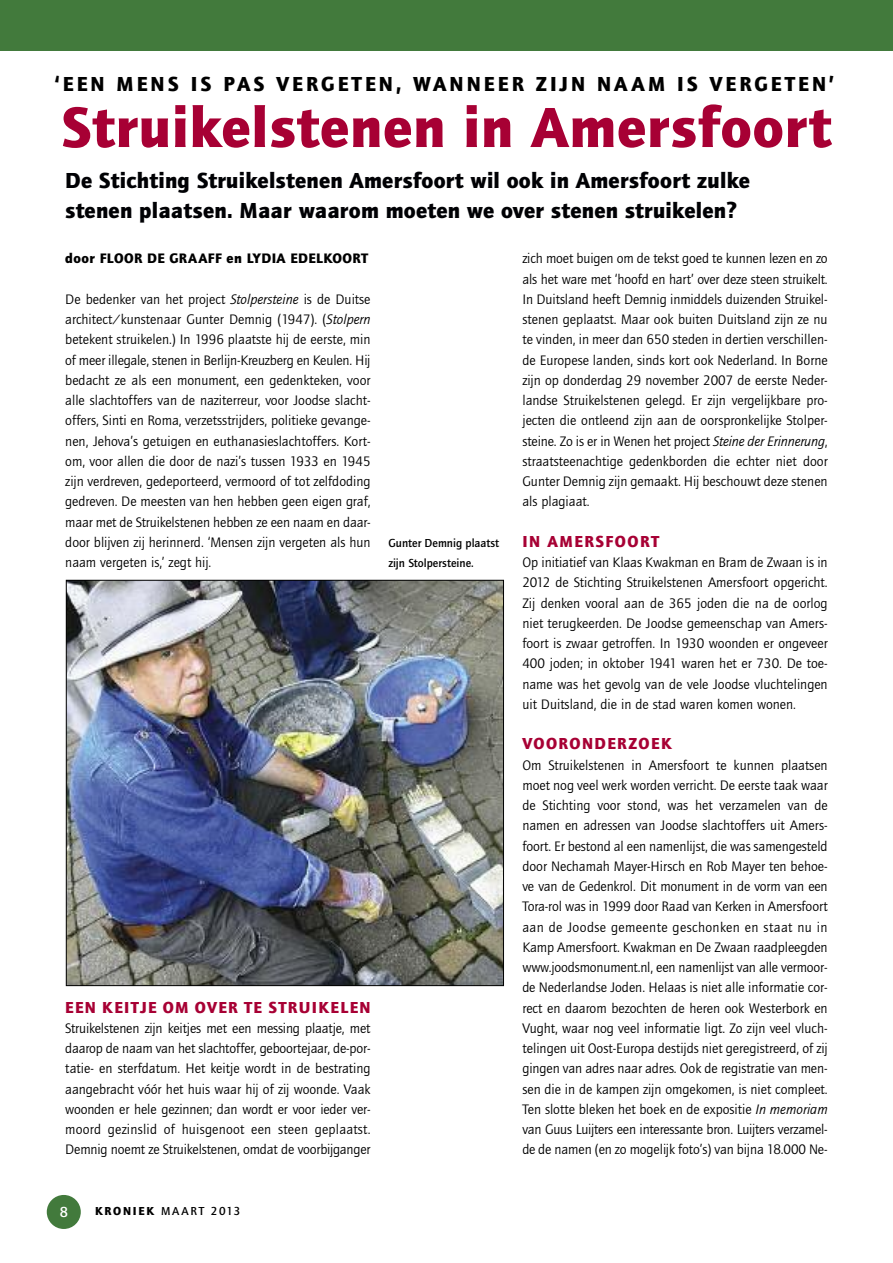
<style>
.page{position:relative;width:893px;height:1263px;background:#fff}
.page>*{position:absolute;margin:0;border:0;box-sizing:border-box;transform-origin:0 0}
.t1{font:900 58.5px "Quay Sans EF";letter-spacing:.015em;color:#a70034}
.t2{font:900 22.5px/30px "Quay Sans EF";letter-spacing:.01em;color:#000104}
.t3{font:900 21px "Quay Sans EF";letter-spacing:.145em;color:#000}
.t4{font:900 16.5px "Quay Sans EF";letter-spacing:.08em;color:#a70034}
.t5{font:500 15px "Quay Sans";color:#fff}
.t6{font:14.25px/20.2px "Quay Sans";color:#000;text-align:justify}
.t7{font:900 14.25px "Quay Sans EF";letter-spacing:.03em;color:#000}
.t8{font:500 12px/20.2px "Quay Sans";color:#000}
.t9{font:500 12px "Quay Sans";letter-spacing:.135em;color:#000}
.s1{font-style:italic}
.s2{font-family:"Quay Sans EF";font-weight:900}
</style>
<div class="page">
<div style="left:47px;top:1195px;width:34px;height:34px;background:#427a3c;border-radius:50%"></div>
<img style="left:68px;top:582px;width:434px;height:402px">
<div style="left:0;top:0;width:893px;height:51px;background:#427a3c"></div>
<h3 class="t3" style="left:55px;top:71px;width:781px">‘EEN MENS IS PAS VERGETEN, WANNEER ZIJN NAAM IS VERGETEN’</h3>
<h1 class="t1" style="left:61px;top:93px;width:772px">Struikelstenen in Amersfoort</h1>
<h2 class="t2" style="left:65px;top:166px;width:686px">De Stichting Struikelstenen Amersfoort wil ook in Amersfoort zulke stenen plaatsen. Maar waarom moeten we over stenen struikelen?</h2>
<p class="t7" style="left:65px;top:250px;width:305px">door FLOOR DE GRAAFF en LYDIA EDELKOORT</p>
<p class="t6" style="left:65px;top:289px;width:307px">De bedenker van het project <span class="s1">Stolpersteine</span> is de Duitse architect/kunstenaar Gunter Demnig (1947). (<span class="s1">Stolpern </span>betekent struikelen.) In 1996 plaatste hij de eerste, min of meer illegale, stenen in Berlijn-Kreuzberg en Keulen. Hij bedacht ze als een monument, een gedenkteken, voor alle slachtoffers van de naziterreur, voor Joodse slacht&shy;offers, Sinti en Roma, verzetsstrijders, politieke gevange&shy;nen, Jehova’s getuigen en euthanasieslachtoffers. Kort&shy;om, voor allen die door de nazi’s tussen 1933 en 1945 zijn verdreven, gedeporteerd, vermoord of tot zelfdoding gedreven. De meesten van hen hebben geen eigen graf, maar met de Struikelstenen hebben ze een naam en daar&shy;door blijven zij herinnerd. ‘Mensen zijn vergeten als hun naam vergeten is,’ zegt hij.</p>
<p class="t6" style="left:522px;top:248px;width:307px">zich moet buigen om de tekst goed te kunnen lezen en zo als het ware met ‘hoofd en hart’ over deze steen struikelt.<br>In Duitsland heeft Demnig inmiddels duizenden Struikel&shy;stenen geplaatst. Maar ook buiten Duitsland zijn ze nu te vinden, in meer dan 650 steden in dertien verschillen&shy;de Europese landen, sinds kort ook Nederland. In Borne zijn op donderdag 29 november 2007 de eerste Neder&shy;landse Struikelstenen gelegd. Er zijn vergelijkbare pro&shy;jecten die ontleend zijn aan de oorspronkelijke Stolper&shy;steine. Zo is er in Wenen het project <span class="s1">Steine der Erinnerung</span>, straatsteenachtige gedenkborden die echter niet door Gunter Demnig zijn gemaakt. Hij beschouwt deze stenen als plagiaat.</p>
<p class="t4" style="left:522px;top:531px;width:138px">IN AMERSFOORT</p>
<p class="t6" style="left:522px;top:552px;width:307px">Op initiatief van Klaas Kwakman en Bram de Zwaan is in 2012 de Stichting Struikelstenen Amersfoort opgericht.<br>Zij denken vooral aan de 365 joden die na de oorlog niet terugkeerden. De Joodse gemeenschap van Amers&shy;foort is zwaar getroffen. In 1930 woonden er ongeveer 400 joden; in oktober 1941 waren het er 730. De toe&shy;name was het gevolg van de vele Joodse vluchtelingen uit Duitsland, die in de stad waren komen wonen.</p>
<p class="t4" style="left:522px;top:734px;width:151px">VOORONDERZOEK</p>
<p class="t6" style="left:522px;top:754px;width:307px">Om Struikelstenen in Amersfoort te kunnen plaatsen moet nog veel werk worden verricht. De eerste taak waar de Stichting voor stond, was het verzamelen van de namen en adressen van Joodse slachtoffers uit Amers&shy;foort. Er bestond al een namenlijst, die was samengesteld door Nechamah Mayer-Hirsch en Rob Mayer ten behoe&shy;ve van de Gedenkrol. Dit monument in de vorm van een Tora-rol was in 1999 door Raad van Kerken in Amersfoort aan de Joodse gemeente geschonken en staat nu in Kamp Amersfoort. Kwakman en De Zwaan raadpleegden www.joodsmonument.nl, een namenlijst van alle vermoor&shy;de Nederlandse Joden. Helaas is niet alle informatie cor&shy;rect en daarom bezochten de heren ook Westerbork en Vught, waar nog veel informatie ligt. Zo zijn veel vluch&shy;telingen uit Oost-Europa destijds niet geregistreerd, of zij gingen van adres naar adres. Ook de registratie van men&shy;sen die in de kampen zijn omgekomen, is niet compleet.<br>Ten slotte bleken het boek en de expositie <span class="s1">In memoriam </span>van Guus Luijters een interessante bron. Luijters verzamel&shy;de de namen (en zo mogelijk foto’s) van bijna 18.000 Ne-</p>
<p class="t8" style="left:388px;top:532px;width:112px">Gunter Demnig plaatst zijn Stolpersteine.</p>
<p class="t4" style="left:65px;top:997px;width:307px">EEN KEITJE OM OVER TE STRUIKELEN</p>
<p class="t6" style="left:65px;top:1018px;width:307px">Struikelstenen zijn keitjes met een messing plaatje, met daarop de naam van het slachtoffer, geboortejaar, de-por&shy;tatie- en sterfdatum. Het keitje wordt in de bestrating aangebracht vóór het huis waar hij of zij woonde. Vaak woonden er hele gezinnen; dan wordt er voor ieder ver&shy;moord gezinslid of huisgenoot een steen geplaatst.<br>Demnig noemt ze Struikelstenen, omdat de voorbijganger</p>
<p class="t5" style="left:60px;top:1203px;width:10px">8</p>
<p class="t9" style="left:95px;top:1204px;width:147px"><span class="s2">KRONIEK</span> MAART 2013</p>
</div>
